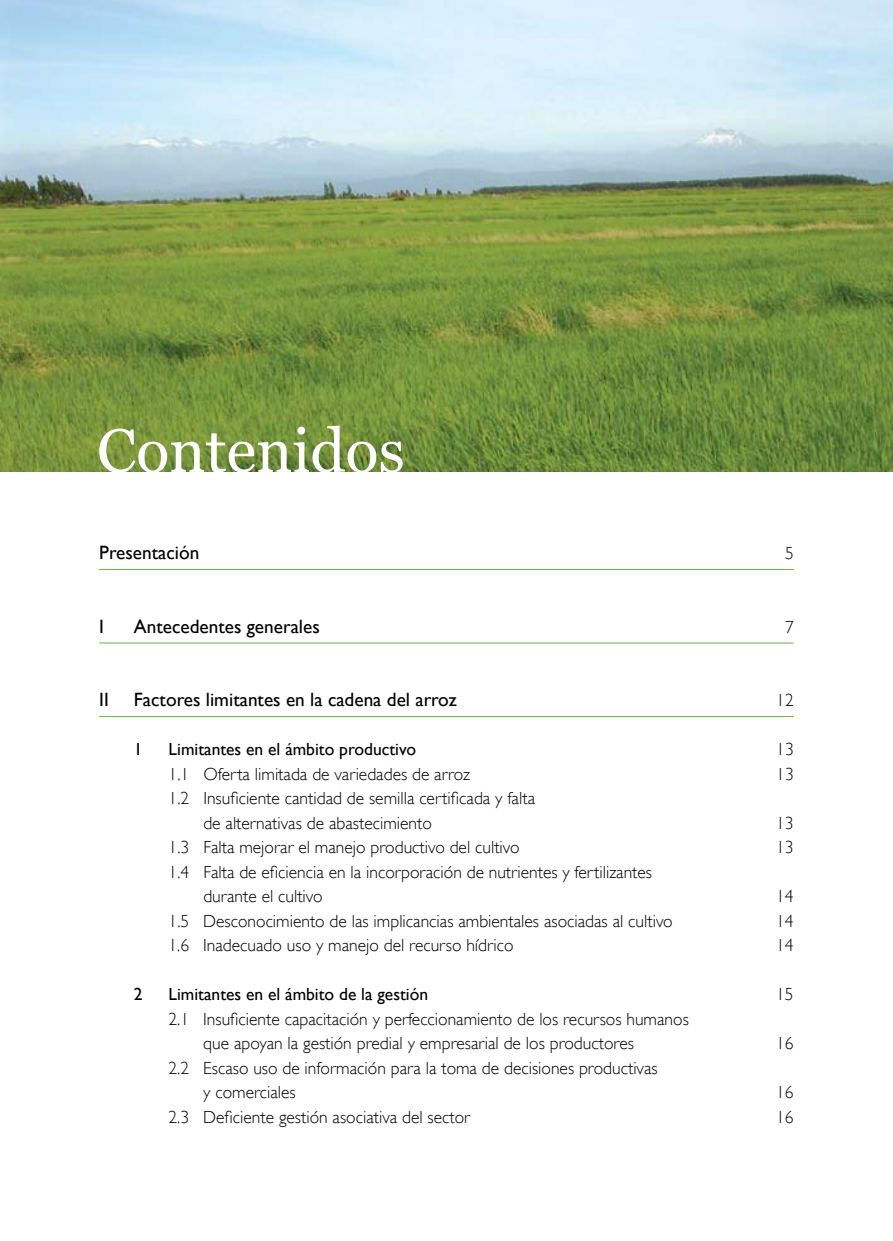
<style>
.page{position:relative;width:893px;height:1241px;background:#fff}
.page>*{position:absolute;margin:0;border:0;box-sizing:border-box;transform-origin:0 0}
.t1{font:61.25px "Georgia";color:#fff}
.t2{font:19.25px "Gill Sans";color:#000}
.t3{font:300 17.5px/24.5px "Gill Sans";color:#000}
.t4{font:17.5px "Gill Sans";color:#000}
</style>
<div class="page">
<img style="left:0;top:0;width:893px;height:471px">
<hr style="left:99px;top:569px;width:695px;height:1px;background:#6db33f">
<hr style="left:99px;top:642px;width:695px;height:1px;background:#6db33f">
<hr style="left:99px;top:716px;width:695px;height:1px;background:#6db33f">
<h1 class="t1" style="left:97px;top:413px;width:310px">Contenidos</h1>
<p class="t2" style="left:99px;top:541px;width:102px">Presentación</p>
<p class="t3" style="left:785px;top:541px;width:10px">5</p>
<p class="t2" style="left:99px;top:614px;width:6px">I</p>
<p class="t2" style="left:134px;top:614px;width:187px">Antecedentes generales</p>
<p class="t3" style="left:785px;top:614px;width:10px">7</p>
<p class="t2" style="left:99px;top:688px;width:11px">II</p>
<p class="t2" style="left:134px;top:688px;width:324px">Factores limitantes en la cadena del arroz</p>
<p class="t3" style="left:776px;top:688px;width:19px">12</p>
<p class="t4" style="left:134px;top:739px;width:10px">1</p>
<p class="t4" style="left:169px;top:739px;width:249px">Limitantes en el ámbito productivo</p>
<p class="t3" style="left:776px;top:737px;width:19px">13</p>
<p class="t3" style="left:169px;top:761px;width:303px">1.1 Oferta limitada de variedades de arroz</p>
<p class="t3" style="left:776px;top:761px;width:19px">13</p>
<p class="t3" style="left:203px;top:786px;width:333px;text-indent:-35px">1.2 Insuficiente cantidad de semilla certificada y falta de alternativas de abastecimiento</p>
<p class="t3" style="left:776px;top:810px;width:19px">13</p>
<p class="t3" style="left:169px;top:835px;width:352px">1.3 Falta mejorar el manejo productivo del cultivo</p>
<p class="t3" style="left:776px;top:835px;width:19px">13</p>
<p class="t3" style="left:203px;top:859px;width:450px;text-indent:-35px">1.4 Falta de eficiencia en la incorporación de nutrientes y fertilizantes durante el cultivo</p>
<p class="t3" style="left:776px;top:884px;width:19px">14</p>
<p class="t3" style="left:169px;top:908px;width:506px">1.5 Desconocimiento de las implicancias ambientales asociadas al cultivo</p>
<p class="t3" style="left:776px;top:908px;width:19px">14</p>
<p class="t3" style="left:169px;top:933px;width:346px">1.6 Inadecuado uso y manejo del recurso hídrico</p>
<p class="t3" style="left:776px;top:933px;width:19px">14</p>
<p class="t4" style="left:134px;top:984px;width:10px">2</p>
<p class="t4" style="left:169px;top:984px;width:261px">Limitantes en el ámbito de la gestión</p>
<p class="t3" style="left:776px;top:982px;width:19px">15</p>
<p class="t3" style="left:203px;top:1006px;width:487px;text-indent:-35px">2.1 Insuficiente capacitación y perfeccionamiento de los recursos humanos que apoyan la gestión predial y empresarial de los productores</p>
<p class="t3" style="left:776px;top:1031px;width:19px">16</p>
<p class="t3" style="left:203px;top:1055px;width:456px;text-indent:-35px">2.2 Escaso uso de información para la toma de decisiones productivas y comerciales</p>
<p class="t3" style="left:776px;top:1080px;width:19px">16</p>
<p class="t3" style="left:169px;top:1104px;width:303px">2.3 Deficiente gestión asociativa del sector</p>
<p class="t3" style="left:776px;top:1104px;width:19px">16</p>
</div>
